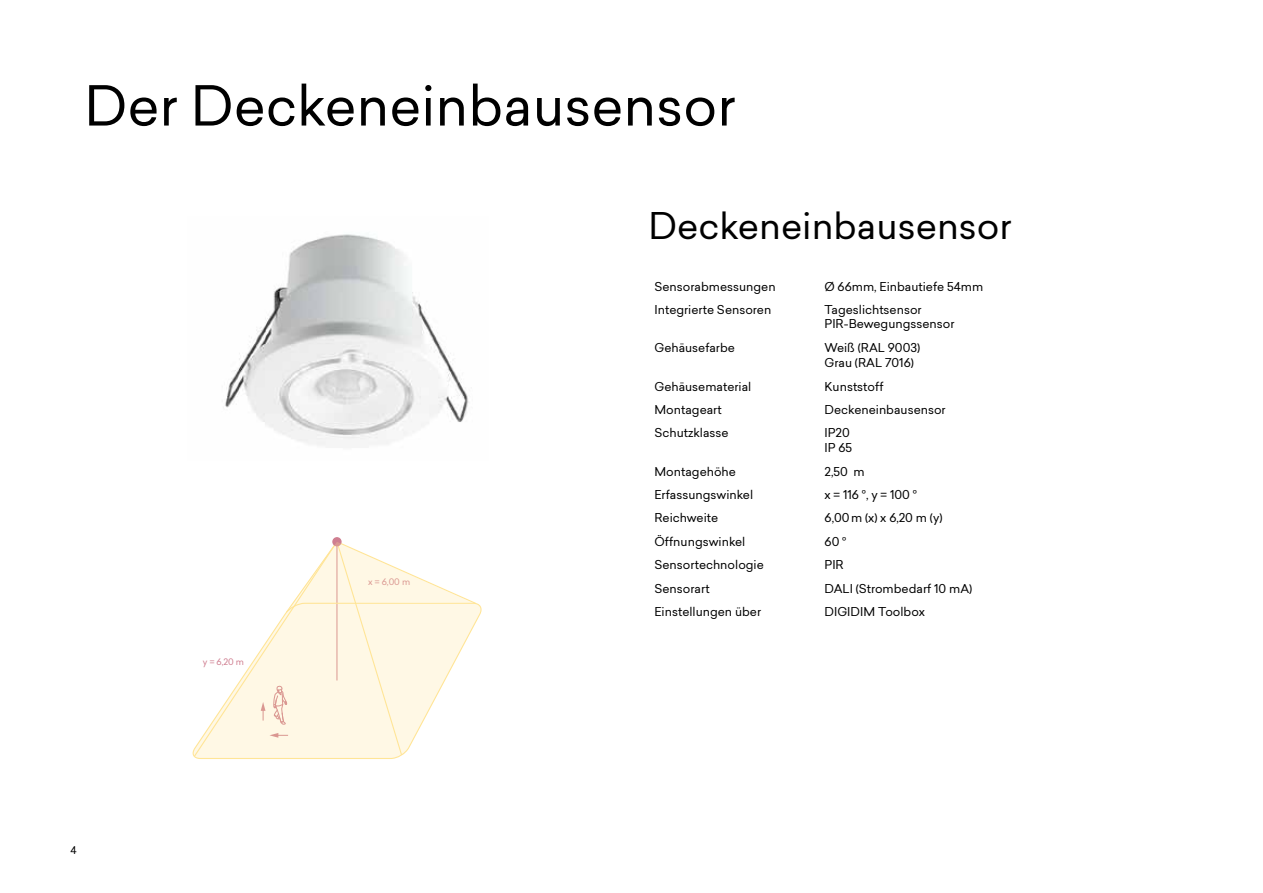
<style>
.page{position:relative;width:1263px;height:893px;background:#fff}
.page>*{position:absolute;margin:0;border:0;box-sizing:border-box;transform-origin:0 0}
.t1{font:54px "Sailec";color:#000}
.t2{font:36px "Sailec";color:#000}
.t3{font:12px/14.4px "Sailec";color:#000}
.t4{font:10.5px "Sailec";color:#000}
.t5{font:8.7px "Sailec";color:#cf7e90}
</style>
<div class="page">
<div style="left:332px;top:537px;width:10px;height:9px;background:#cf7e90;border-radius:50%"></div>
<svg style="left:193px;top:540px;width:288px;height:218px"></svg>
<img style="left:225px;top:234px;width:244px;height:211px">
<h1 class="t1" style="left:84px;top:68px;width:653px">Der Deckeneinbausensor</h1>
<p class="t5" style="left:203px;top:656px;width:43px">y = 6,20 m</p>
<p class="t5" style="left:368px;top:576px;width:43px">x = 6,00 m</p>
<h2 class="t2" style="left:648px;top:200px;width:365px">Deckeneinbausensor</h2>
<p class="t3" style="left:654px;top:279px;width:123px">Sensorabmessungen</p>
<p class="t3" style="left:825px;top:279px;width:160px">Ø 66mm, Einbautiefe 54mm</p>
<p class="t3" style="left:654px;top:302px;width:118px">Integrierte Sensoren</p>
<p class="t3" style="left:825px;top:302px;width:131px">Tageslichtsensor<br>PIR-Bewegungssensor</p>
<p class="t3" style="left:654px;top:341px;width:82px">Gehäusefarbe</p>
<p class="t3" style="left:825px;top:341px;width:97px">Weiß (RAL 9003)<br>Grau (RAL 7016)</p>
<p class="t3" style="left:654px;top:379px;width:98px">Gehäusematerial</p>
<p class="t3" style="left:825px;top:379px;width:60px">Kunststoff</p>
<p class="t3" style="left:654px;top:402px;width:69px">Montageart</p>
<p class="t3" style="left:825px;top:402px;width:123px">Deckeneinbausensor</p>
<p class="t3" style="left:654px;top:426px;width:76px">Schutzklasse</p>
<p class="t3" style="left:825px;top:426px;width:29px">IP20<br>IP 65</p>
<p class="t3" style="left:654px;top:464px;width:83px">Montagehöhe</p>
<p class="t3" style="left:825px;top:464px;width:42px">2,50 m</p>
<p class="t3" style="left:654px;top:487px;width:100px">Erfassungswinkel</p>
<p class="t3" style="left:825px;top:487px;width:94px">x = 116 °, y = 100 °</p>
<p class="t3" style="left:654px;top:511px;width:65px">Reichweite</p>
<p class="t3" style="left:825px;top:511px;width:119px">6,00m (x) x 6,20 m (y)</p>
<p class="t3" style="left:654px;top:534px;width:92px">Öffnungswinkel</p>
<p class="t3" style="left:825px;top:534px;width:23px">60 °</p>
<p class="t3" style="left:654px;top:557px;width:111px">Sensortechnologie</p>
<p class="t3" style="left:825px;top:557px;width:21px">PIR</p>
<p class="t3" style="left:654px;top:581px;width:57px">Sensorart</p>
<p class="t3" style="left:825px;top:581px;width:149px">DALI (Strombedarf 10 mA)</p>
<p class="t3" style="left:654px;top:604px;width:108px">Einstellungen über</p>
<p class="t3" style="left:825px;top:604px;width:102px">DIGIDIM Toolbox</p>
<p class="t4" style="left:70px;top:843px;width:8px">4</p>
</div>
